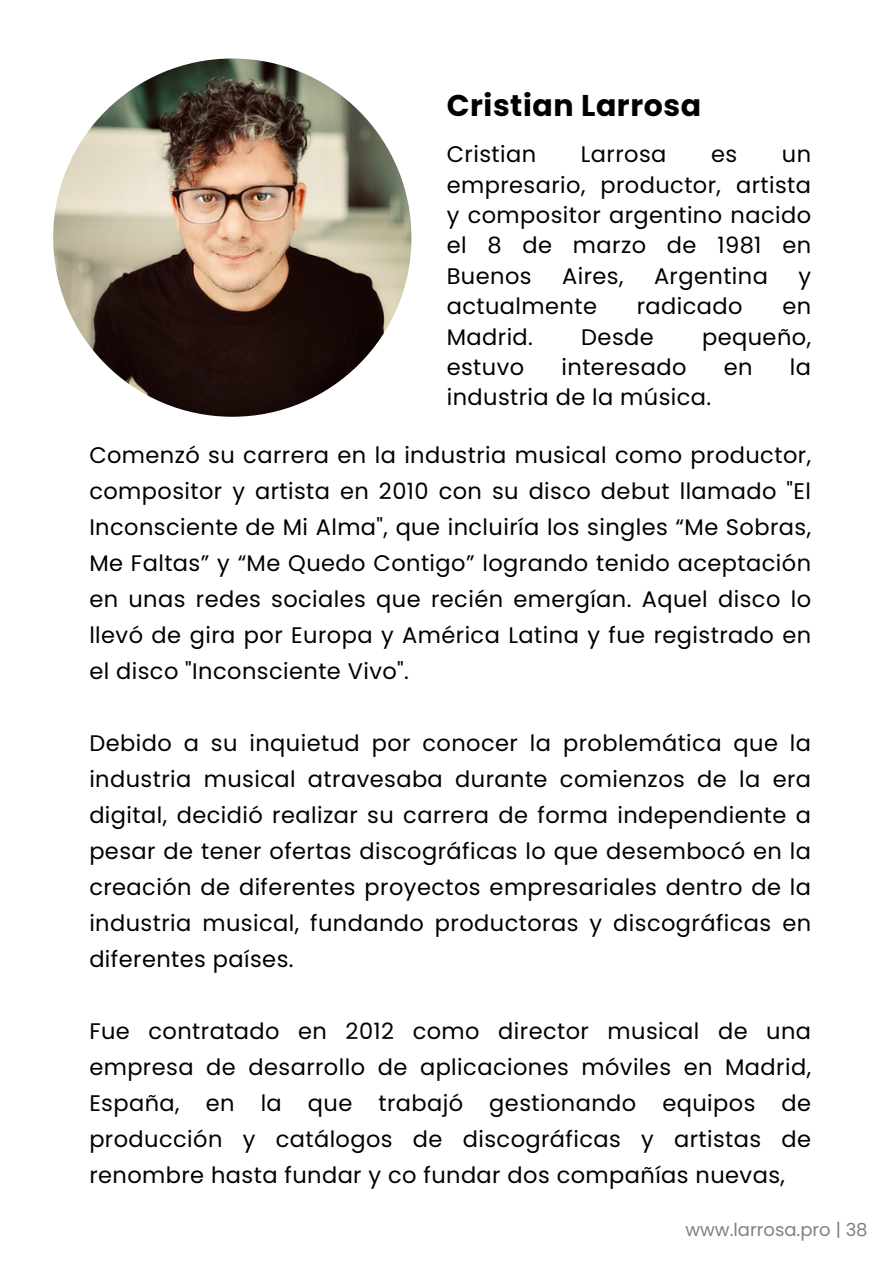
<style>
.page{position:relative;width:893px;height:1264px;background:#fff}
.page>*{position:absolute;margin:0;border:0;box-sizing:border-box;transform-origin:0 0}
.t1{font:700 30px "Poppins";letter-spacing:.02em;color:#000}
.t2{font:22.5px/36px "Poppins";letter-spacing:.02em;color:#000;text-align:justify}
.t3{font:18px "Poppins";color:#000}
.s1{color:#fff}
</style>
<div class="page">
<img style="left:53px;top:58px;width:358px;height:359px;border-radius:50%">
<h2 class="t1" style="left:446px;top:84px;width:256px">Cristian Larrosa</h2>
<p class="t2" style="left:446px;top:136px;width:91px">Cristian</p>
<p class="t2" style="left:580px;top:136px;width:87px">Larrosa</p>
<p class="t2" style="left:711px;top:136px;width:28px">es</p>
<p class="t2" style="left:446px;top:139px;width:366px;line-height:30.3px;text-indent:335px">un empresario, productor, artista y compositor argentino nacido el 8 de marzo de 1981 en Buenos</p>
<p class="t2" style="left:562px;top:258px;width:63px">Aires,</p>
<p class="t2" style="left:654px;top:258px;width:115px">Argentina</p>
<p class="t2" style="left:798px;top:258px;width:14px">y</p>
<p class="t2" style="left:446px;top:288px;width:152px">actualmente</p>
<p class="t2" style="left:636px;top:288px;width:107px">radicado</p>
<p class="t2" style="left:782px;top:288px;width:30px">en</p>
<p class="t2" style="left:446px;top:318px;width:88px">Madrid.</p>
<p class="t2" style="left:581px;top:318px;width:74px">Desde</p>
<p class="t2" style="left:702px;top:318px;width:110px">pequeño,</p>
<p class="t2" style="left:446px;top:349px;width:79px">estuvo</p>
<p class="t2" style="left:561px;top:349px;width:126px">interesado</p>
<p class="t2" style="left:723px;top:349px;width:30px">en</p>
<p class="t2" style="left:789px;top:349px;width:23px">la</p>
<p class="t2" style="left:446px;top:379px;width:271px">industria de la música.<span class="s1">.</span></p>
<h2 class="t2" style="left:89px;top:436px;width:723px">Comenzó su carrera en la industria musical como productor, compositor y artista en 2010 con su disco debut llamado "El Inconsciente de Mi Alma", que incluiría los singles “Me Sobras, Me Faltas” y “Me Quedo Contigo” logrando tenido aceptación en unas redes sociales que recién emergían. Aquel disco lo llevó de gira por Europa y América Latina y fue registrado en el disco "Inconsciente Vivo".</h2>
<h2 class="t2" style="left:89px;top:724px;width:723px">Debido a su inquietud por conocer la problemática que la industria musical atravesaba durante comienzos de la era digital, decidió realizar su carrera de forma independiente a pesar de tener ofertas discográficas lo que desembocó en la creación de diferentes proyectos empresariales dentro de la industria musical, fundando productoras y discográficas en diferentes países.</h2>
<h2 class="t2" style="left:89px;top:1012px;width:723px">Fue contratado en 2012 como director musical de una empresa de desarrollo de aplicaciones móviles en Madrid, España, en la que trabajó</h2>
<h2 class="t2" style="left:89px;top:1084px;width:723px;text-indent:400px">gestionando equipos de producción y catá logos de discográficas y artistas de renombre hasta fundar y co fundar dos compañías nuevas,</h2>
<p class="t3" style="left:685px;top:1216px;width:184px">www.larrosa.pro | 38</p>
</div>
